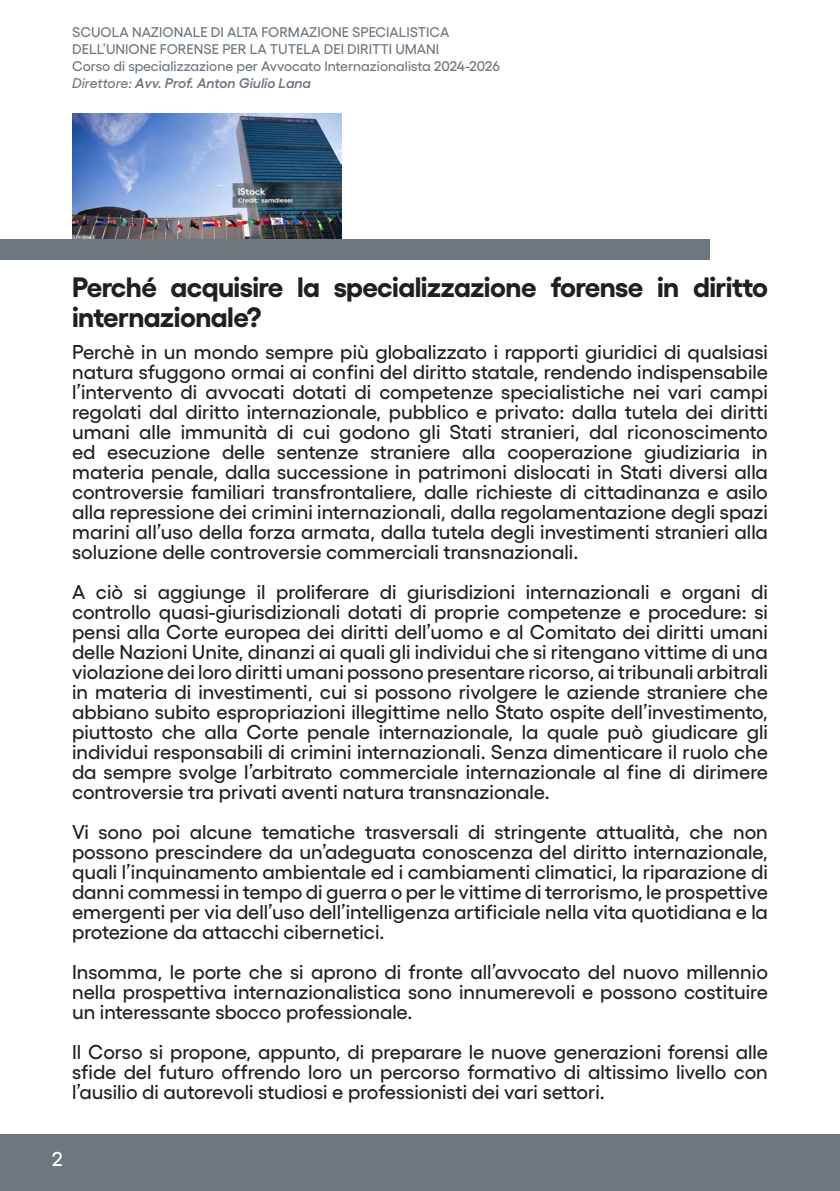
<style>
.page{position:relative;width:840px;height:1191px;background:#fff}
.page>*{position:absolute;margin:0;border:0;box-sizing:border-box;transform-origin:0 0}
.titolo_paragrafo{font:700 28px/30px "Gellix";letter-spacing:-.02em;color:#231f20}
.testo_ok{font:500 20px/20px "Gellix";color:#231f20;text-align:justify}
.t1{font:500 20px "Gellix";color:#fff}
.t2{font:500 14px "Gellix";color:#6d7780}
.t3{font:italic 600 14px "Gellix";color:#6d7780}
.s1{font-weight:500}
</style>
<div class="page">
<img style="left:72px;top:113px;width:269px;height:126px">
<div style="left:0;top:1134px;width:839px;height:57px;background:#6d7780"></div>
<div style="left:0;top:239px;width:709px;height:21px;background:#6d7780"></div>
<p class="t2" style="left:72px;top:21px;width:378px">SCUOLA NAZIONALE DI ALTA FORMAZIONE SPECIALISTICA</p>
<p class="t2" style="left:72px;top:38px;width:368px">DELL’UNIONE FORENSE PER LA TUTELA DEI DIRITTI UMANI</p>
<p class="t2" style="left:72px;top:55px;width:429px">Corso di specializzazione per Avvocato Internazionalista 2024-2026</p>
<p class="t3" style="left:72px;top:72px;width:240px"><span class="s1">Direttore:</span> Avv. Prof. Anton Giulio Lana</p>
<p class="titolo_paragrafo" style="left:72px;top:269px;width:697px">Perché acquisire la specializzazione forense in diritto internazionale?</p>
<p class="testo_ok" style="left:72px;top:339px;width:697px">Perchè in un mondo sempre più globalizzato i rapporti giuridici di qualsiasi natura sfuggono ormai ai confini del diritto statale, rendendo indispensabile l’intervento di avvocati dotati di competenze specialistiche nei vari campi regolati dal diritto internazionale, pubblico e privato: dalla tutela dei diritti umani alle immunità di cui godono gli Stati stranieri, dal riconoscimento ed esecuzione delle sentenze straniere alla cooperazione giudiziaria in materia penale, dalla successione in patrimoni dislocati in Stati diversi alla controversie familiari transfrontaliere, dalle richieste di cittadinanza e asilo alla repressione dei crimini internazionali, dalla regolamentazione degli spazi marini all’uso della forza armata, dalla tutela degli investimenti stranieri alla soluzione delle controversie commerciali transnazionali.</p>
<p class="testo_ok" style="left:72px;top:579px;width:697px">A ciò si aggiunge il proliferare di giurisdizioni internazionali e organi di controllo quasi-giurisdizionali dotati di proprie competenze e procedure: si pensi alla Corte europea dei diritti dell’uomo e al Comitato dei diritti umani delle Nazioni Unite, dinanzi ai quali gli individui che si ritengano vittime di una violazione dei loro diritti umani possono presentare ricorso, ai tribunali arbitrali in materia di investimenti, cui si possono rivolgere le aziende straniere che abbiano subito espropriazioni illegittime nello Stato ospite dell’investimento, piuttosto che alla Corte penale internazionale, la quale può giudicare gli individui responsabili di crimini internazionali. Senza dimenticare il ruolo che da sempre svolge l’arbitrato commerciale internazionale al fine di dirimere controversie tra privati aventi natura transnazionale.</p>
<p class="testo_ok" style="left:72px;top:819px;width:697px">Vi sono poi alcune tematiche trasversali di stringente attualità, che non possono prescindere da un’adeguata conoscenza del diritto internazionale, quali l’inquinamento ambientale ed i cambiamenti climatici, la riparazione di danni commessi in tempo di guerra o per le vittime di terrorismo, le prospettive emergenti per via dell’uso dell’intelligenza artificiale nella vita quotidiana e la protezione da attacchi cibernetici.</p>
<p class="testo_ok" style="left:72px;top:959px;width:697px">Insomma, le porte che si aprono di fronte all’avvocato del nuovo millennio nella prospettiva internazionalistica sono innumerevoli e possono costituire un interessante sbocco professionale.</p>
<p class="testo_ok" style="left:72px;top:1039px;width:697px">Il Corso si propone, appunto, di preparare le nuove generazioni forensi alle sfide del futuro offrendo loro un percorso formativo di altissimo livello con l’ausilio di autorevoli studiosi e professionisti dei vari settori.</p>
<p class="t1" style="left:52px;top:1143px;width:13px">2</p>
</div>
